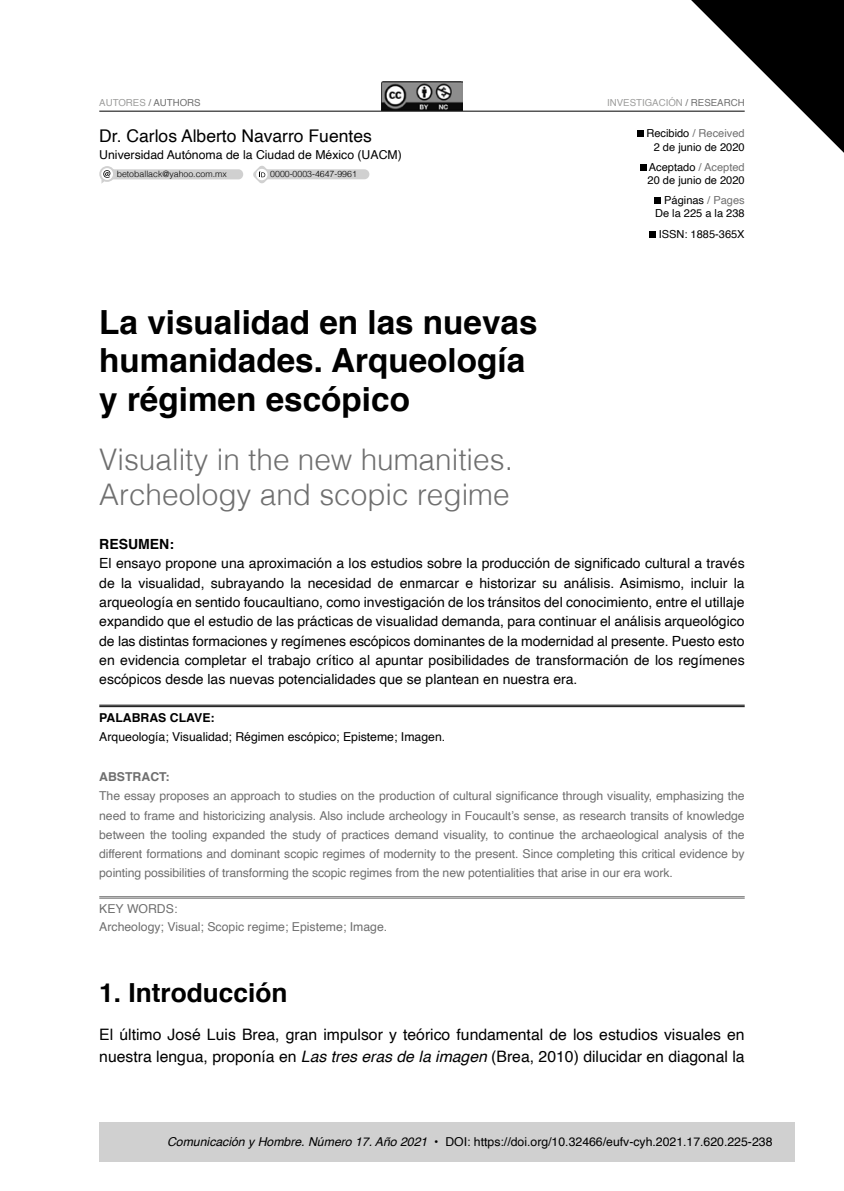
<style>
.page{position:relative;width:844px;height:1191px;background:#fff}
.page>*{position:absolute;margin:0;border:0;box-sizing:border-box;transform-origin:0 0}
.t1{font:700 33.25px/38.5px "Helvetica";color:#000}
.t2{font:300 29.75px/35px "Helvetica";color:#6f6f6f}
.t3{font:700 26.25px "Helvetica";color:#000}
.t4{font:17.5px "Helvetica";color:#000}
.t5{font:15.75px/22.8px "Helvetica";color:#000}
.t6{font:14px/19.2px "Helvetica";color:#000;text-align:justify}
.t7{font:700 14px "Helvetica";color:#000}
.t8{font:12.25px/19.2px "Helvetica";letter-spacing:-.01em;color:#6f6f6f;text-align:justify}
.t9{font:12.25px "Helvetica";color:#000}
.t10{font:700 12.25px "Helvetica";color:#000}
.t11{font:700 12.25px "Helvetica";color:#6f6f6f}
.t12{font:11.03px/13.3px "Helvetica";color:#000;text-align:right}
.t13{font:9.62px "Helvetica";color:#9d9d9c}
.t14{font:9.62px "Helvetica";color:#6f6f6f}
.t15{font:300 8.75px "Helvetica";color:#000}
.s1{color:#9d9d9c}
.s2{color:#6f6f6f}
.s3{font-style:italic}
</style>
<div class="page">
<svg style="left:676px;top:0;width:167px;height:152px"></svg>
<img style="left:381px;top:82px;width:81px;height:29px">
<hr style="left:99px;top:111px;width:645px;height:1px;background:#000">
<div style="left:99px;top:1121px;width:695px;height:40px;background:#d0d0d0"></div>
<hr style="left:99px;top:705px;width:645px;height:1px;background:#000">
<hr style="left:99px;top:706px;width:645px;height:1px;background:#000">
<hr style="left:99px;top:896px;width:645px;height:1px;background:#6f6f6f">
<hr style="left:99px;top:898px;width:645px;height:1px;background:#6f6f6f">
<div style="left:105px;top:169px;width:138px;height:10px;background:#d0d0d0;border-radius:5px"></div>
<svg style="left:99px;top:166px;width:16px;height:18px"></svg>
<div style="left:260px;top:169px;width:109px;height:10px;background:#d0d0d0;border-radius:5px"></div>
<svg style="left:253px;top:166px;width:18px;height:18px"></svg>
<div style="left:636px;top:131px;width:7px;height:6px;background:#000"></div>
<div style="left:639px;top:164px;width:7px;height:7px;background:#000"></div>
<div style="left:654px;top:197px;width:7px;height:7px;background:#000"></div>
<div style="left:648px;top:231px;width:7px;height:6px;background:#000"></div>
<p class="t14" style="left:99px;top:96px;width:103px"><span class="s1">AUTORES</span> / AUTHORS</p>
<p class="t4" style="left:99px;top:122px;width:274px">Dr. Carlos Alberto Navarro Fuentes</p>
<p class="t9" style="left:99px;top:145px;width:304px">Universidad Autónoma de la Ciudad de México (UACM)</p>
<p class="t15" style="left:117px;top:167px;width:112px">betoballack@yahoo.com.mx</p>
<p class="t15" style="left:270px;top:167px;width:88px">0000-0003-4647-9961</p>
<p class="t13" style="left:607px;top:96px;width:139px">INVESTIGACIÓN <span class="s2">/ RESEARCH</span></p>
<p class="t12" style="left:646px;top:127px;width:100px">Recibido <span class="s2">/ Received<br></span>2 de junio de 2020</p>
<p class="t12" style="left:647px;top:160px;width:98px;text-align:left">Aceptado <span class="s2">/ Acepted<br></span>20 de junio de 2020</p>
<p class="t12" style="left:654px;top:194px;width:91px">Páginas <span class="s2">/ Pages<br></span>De la 225 a la 238</p>
<p class="t12" style="left:658px;top:227px;width:87px">ISSN: 1885-365X</p>
<h1 class="t1" style="left:99px;top:303px;width:440px">La visualidad en las nuevas humanidades. Arqueología y régimen escópico</h1>
<h2 class="t2" style="left:99px;top:440px;width:415px">Visuality in the new humanities.<br>Archeology and scopic regime</h2>
<p class="t7" style="left:99px;top:533px;width:76px">RESUMEN:</p>
<p class="t6" style="left:99px;top:554px;width:646px">El ensayo propone una aproximación a los estudios sobre la producción de significado cultural a través de la visualidad, subrayando la necesidad de enmarcar e historizar su análisis. Asimismo, incluir la arqueología en sentido foucaultiano, como investigación de los tránsitos del conocimiento, entre el utillaje expandido que el estudio de las prácticas de visualidad demanda, para continuar el análisis arqueológico de las distintas formaciones y regímenes escópicos dominantes de la modernidad al presente. Puesto esto en evidencia completar el trabajo crítico al apuntar posibilidades de transformación de los regímenes escópicos desde las nuevas potencialidades que se plantean en nuestra era.</p>
<p class="t10" style="left:99px;top:707px;width:117px">PALABRAS CLAVE:</p>
<p class="t9" style="left:99px;top:727px;width:347px">Arqueología; Visualidad; Régimen escópico; Episteme; Imagen.</p>
<p class="t11" style="left:99px;top:767px;width:72px">ABSTRACT:</p>
<p class="t8" style="left:99px;top:786px;width:646px">The essay proposes an approach to studies on the production of cultural significance through visuality, emphasizing the need to frame and historicizing analysis. Also include archeology in Foucault’s sense, as research transits of knowledge between the tooling expanded the study of practices demand visuality, to continue the archaeological analysis of the different formations and dominant scopic regimes of modernity to the present. Since completing this critical evidence by pointing possibilities of transforming the scopic regimes from the new potentialities that arise in our era work.</p>
<p class="t8" style="left:99px;top:900px;width:289px;line-height:17.5px">KEY WORDS:<br>Archeology; Visual; Scopic regime; Episteme; Image.</p>
<h3 class="t3" style="left:99px;top:971px;width:190px">1. Introducción</h3>
<p class="t5" style="left:99px;top:1023px;width:646px">El último José Luis Brea, gran impulsor y teórico fundamental de los estudios visuales en nuestra lengua, proponía en <span class="s3">Las tres eras de la imagen</span> (Brea, 2010) dilucidar en diagonal la</p>
<p class="t9" style="left:167px;top:1132px;width:606px"><span class="s3">Comunicación y Hombre. Número 17. Año 2021</span> • DOI: https://doi.org/10.32466/eufv-cyh.2021.17.620.225-238</p>
</div>
